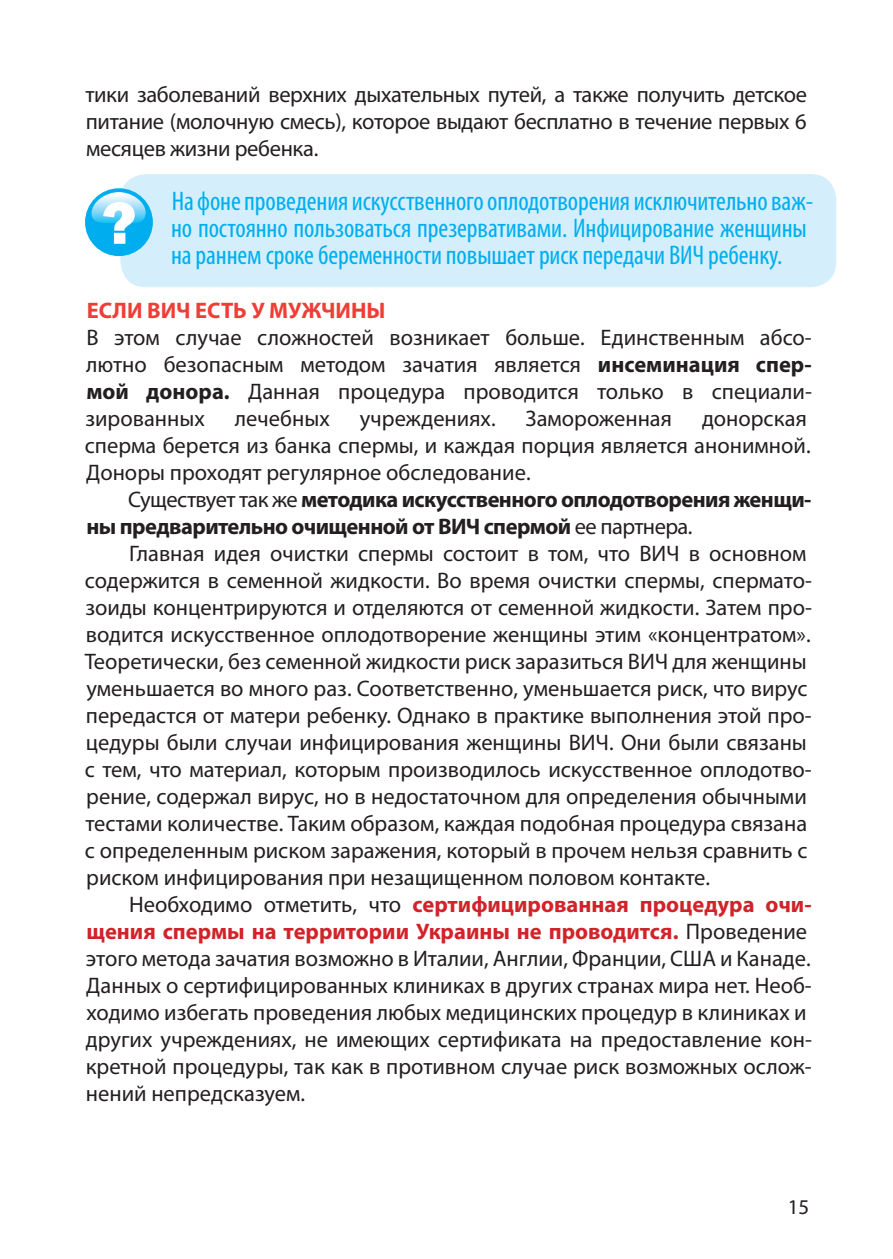
<style>
.page{position:relative;width:893px;height:1259px;background:#fff}
.page>*{position:absolute;margin:0;border:0;box-sizing:border-box;transform-origin:0 0}
.t1{font:condensed 27px/27px "Myriad Pro";letter-spacing:-.005em;color:#00aeef}
.t2{font:22.5px/27px "Myriad Pro";color:#231f20}
.t3{font:700 22.5px/27px "Myriad Pro";letter-spacing:-.025em;color:#231f20}
.t4{font:700 22.5px "Myriad Pro";letter-spacing:-.005em;color:#ee3e35}
.t5{font:21px "Myriad Pro";color:#231f20}
.s1{font-weight:700}
.s2{font-weight:400}
.s3{font-weight:700;color:#d1232a}
</style>
<div class="page">
<div style="left:120px;top:174px;width:716px;height:113px;background:#d4effb;border-radius:26px"></div>
<div style="left:85px;top:188px;width:68px;height:68px;background:#00aeef;border-radius:50%"></div>
<svg style="left:91px;top:192px;width:55px;height:52px"></svg>
<p class="t2" style="left:85px;top:81px;width:723px;text-align:justify">тики заболеваний верхних дыхательных путей, а также получить детское питание (молочную смесь), которое выдают бесплатно в течение первых 6 месяцев жизни ребенка.</p>
<p class="t1" style="left:171px;top:187px;width:644px">На фоне проведения искусственного оплодотворения исключительно важ&shy;но постоянно пользоваться презервативами. Инфицирование женщины на раннем сроке беременности повышает риск передачи ВИЧ ребенку.</p>
<p class="t4" style="left:87px;top:296px;width:15px">ЕСЛИ</p>
<p class="t4" style="left:147px;top:296px;width:62px">ВИЧ ЕСТЬ</p>
<p class="t4" style="left:251px;top:296px;width:87px">У МУЖЧИНЫ</p>
<p class="t2" style="left:85px;top:324px;width:728px;text-align:justify">В этом случае сложностей возникает больше. Единственным абсо&shy;лютно безопасным методом зачатия является <span class="s1">инсеминация спер&shy;мой донора.</span> Данная процедура проводится только в специали&shy;зированных</p>
<p class="t2" style="left:235px;top:405px;width:97px">лечебных</p>
<p class="t2" style="left:360px;top:405px;width:138px">учреждениях.</p>
<p class="t2" style="left:526px;top:405px;width:148px">Замороженная</p>
<p class="t2" style="left:85px;top:405px;width:727px;text-indent:617px">донорская сперма берется из банка спермы, и каждая порция является анонимной.<br>Доноры проходят регулярное обследование.</p>
<p class="t3" style="left:86px;top:485px;width:727px;text-indent:42px"><span class="s2">Существует так же</span> методика искусственного оплодотворения женщи&shy;ны предварительно очищенной от ВИЧ спермой <span class="s2">ее партнера.</span></p>
<p class="t2" style="left:85px;top:540px;width:729px;text-indent:44px">Главная идея очистки спермы состоит в том, что ВИЧ в основном содержится в семенной жидкости. Во время очистки спермы, спермато&shy;зоиды концентрируются и отделяются от семенной жидкости. Затем про&shy;водится искусственное оплодотворение женщины этим «концентратом».<br>Теоретически, без семенной жидкости риск заразиться ВИЧ для женщины уменьшается во много раз. Соответственно, уменьшается риск, что вирус передастся от матери ребенку. Однако в практике выполнения этой про&shy;цедуры были случаи инфицирования женщины ВИЧ. Они были связаны с тем, что материал, которым производилось искусственное оплодотво&shy;рение, содержал вирус, но в недостаточном для определения обычными тестами количестве. Таким образом, каждая подобная процедура связана с определенным риском заражения, который в прочем нельзя сравнить с риском инфицирования при незащищенном половом контакте.</p>
<p class="t2" style="left:86px;top:891px;width:728px;text-indent:43px">Необходимо отметить, что <span class="s3">сертифицированная процедура очи&shy;щения спермы на территории Украины не проводится.</span> Проведение этого метода зачатия возможно в Италии, Англии, Франции, США и Канаде.<br>Данных о сертифицированных клиниках в других странах мира нет. Необ&shy;ходимо избегать проведения любых медицинских процедур в клиниках и других учреждениях, не имеющих сертификата на предоставление кон&shy;кретной процедуры, так как в противном случае риск возможных ослож&shy;нений непредсказуем.</p>
<p class="t5" style="left:788px;top:1193px;width:23px">15</p>
</div>
